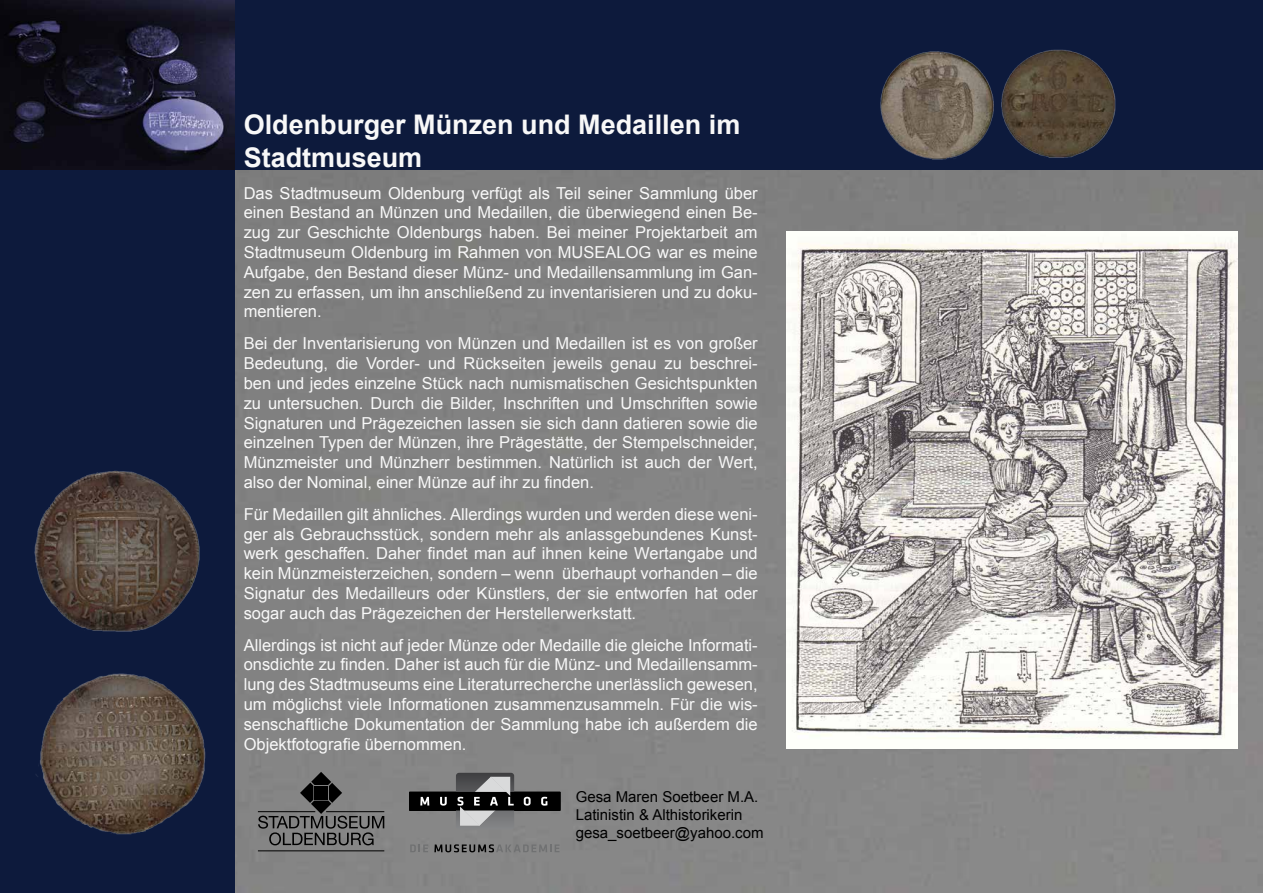
<style>
.page{position:relative;width:1263px;height:893px;background:#fff}
.page>*{position:absolute;margin:0;border:0;box-sizing:border-box;transform-origin:0 0}
.Meins{font:700 27px/32.4px "Arial";color:#f8f8f8}
.Meins-2{font:16.5px/19.8px "Arial";color:#f8f8f8;text-align:justify}
.t1{font:15px "Arial";color:#000}
</style>
<div class="page">
<div style="left:234px;top:169px;width:1029px;height:724px;background:#848484"></div>
<div style="left:0;top:0;width:234px;height:893px;background:#0d1a3c"></div>
<div style="left:226px;top:0;width:1037px;height:169px;background:#0d1a3c"></div>
<div style="left:410px;top:792px;width:150px;height:18px;background:#000"></div>
<svg style="left:420px;top:797px;width:9px;height:8px"></svg>
<svg style="left:440px;top:797px;width:7px;height:9px"></svg>
<svg style="left:456px;top:773px;width:58px;height:57px"></svg>
<svg style="left:524px;top:797px;width:7px;height:9px"></svg>
<svg style="left:541px;top:797px;width:6px;height:9px"></svg>
<svg style="left:410px;top:844px;width:18px;height:8px"></svg>
<svg style="left:434px;top:844px;width:125px;height:8px"></svg>
<svg style="left:258px;top:772px;width:126px;height:73px"></svg>
<hr style="left:258px;top:811px;width:57px;height:1px;background:#000">
<hr style="left:258px;top:850px;width:126px;height:1px;background:#000">
<hr style="left:326px;top:811px;width:58px;height:1px;background:#000">
<img style="left:0;top:0;width:235px;height:169px">
<img style="left:787px;top:232px;width:450px;height:516px">
<img style="left:34px;top:442px;width:201px;height:408px">
<img style="left:861px;top:49px;width:302px;height:165px">
<p class="Meins" style="left:244px;top:110px;width:498px">Oldenburger Münzen und Medaillen im<br>Stadtmuseum</p>
<p class="Meins-2" style="left:244px;top:183px;width:516px">Das Stadtmuseum Oldenburg verfügt als Teil seiner Sammlung über einen Bestand an Münzen und Medaillen, die überwiegend einen Be&shy;zug zur Geschichte Oldenburgs haben. Bei meiner Projektarbeit am Stadtmuseum Oldenburg im Rahmen von MUSEALOG war es meine Aufgabe, den Bestand dieser Münz- und Medaillensammlung im Gan&shy;zen zu erfassen, um ihn anschließend zu inventarisieren und zu doku&shy;mentieren.</p>
<p class="Meins-2" style="left:244px;top:334px;width:516px">Bei der Inventarisierung von Münzen und Medaillen ist es von großer Bedeutung, die Vorder- und Rückseiten jeweils genau zu beschrei&shy;ben und jedes einzelne Stück nach numismatischen Gesichtspunkten zu untersuchen. Durch die Bilder, Inschriften und Umschriften sowie Signaturen und Prägezeichen lassen sie sich dann datieren sowie die einzelnen Typen der Münzen, ihre Prägestätte, der Stempelschneider, Münzmeister und Münzherr bestimmen. Natürlich ist auch der Wert, also der Nominal, einer Münze auf ihr zu finden.</p>
<p class="Meins-2" style="left:244px;top:504px;width:516px">Für Medaillen gilt ähnliches. Allerdings wurden und werden diese weni&shy;ger als Gebrauchsstück, sondern mehr als anlassgebundenes Kunst&shy;werk geschaffen. Daher findet man auf ihnen keine Wertangabe und kein Münzmeisterzeichen, sondern – wenn überhaupt vorhanden – die Signatur des Medailleurs oder Künstlers, der sie entworfen hat oder sogar auch das Prägezeichen der Herstellerwerkstatt.</p>
<p class="Meins-2" style="left:244px;top:635px;width:516px">Allerdings ist nicht auf jeder Münze oder Medaille die gleiche Informati&shy;onsdichte zu finden. Daher ist auch für die Münz- und Medaillensamm&shy;lung des Stadtmuseums eine Literaturrecherche unerlässlich gewesen, um möglichst viele Informationen zusammenzusammeln. Für die wis&shy;senschaftliche Dokumentation der Sammlung habe ich außerdem die Objektfotografie übernommen.</p>
<p class="t1" style="left:576px;top:787px;width:184px">Gesa Maren Soetbeer M.A.</p>
<p class="t1" style="left:576px;top:805px;width:168px">Latinistin &amp; Althistorikerin</p>
<p class="t1" style="left:576px;top:823px;width:189px">gesa_soetbeer@yahoo.com</p>
</div>
